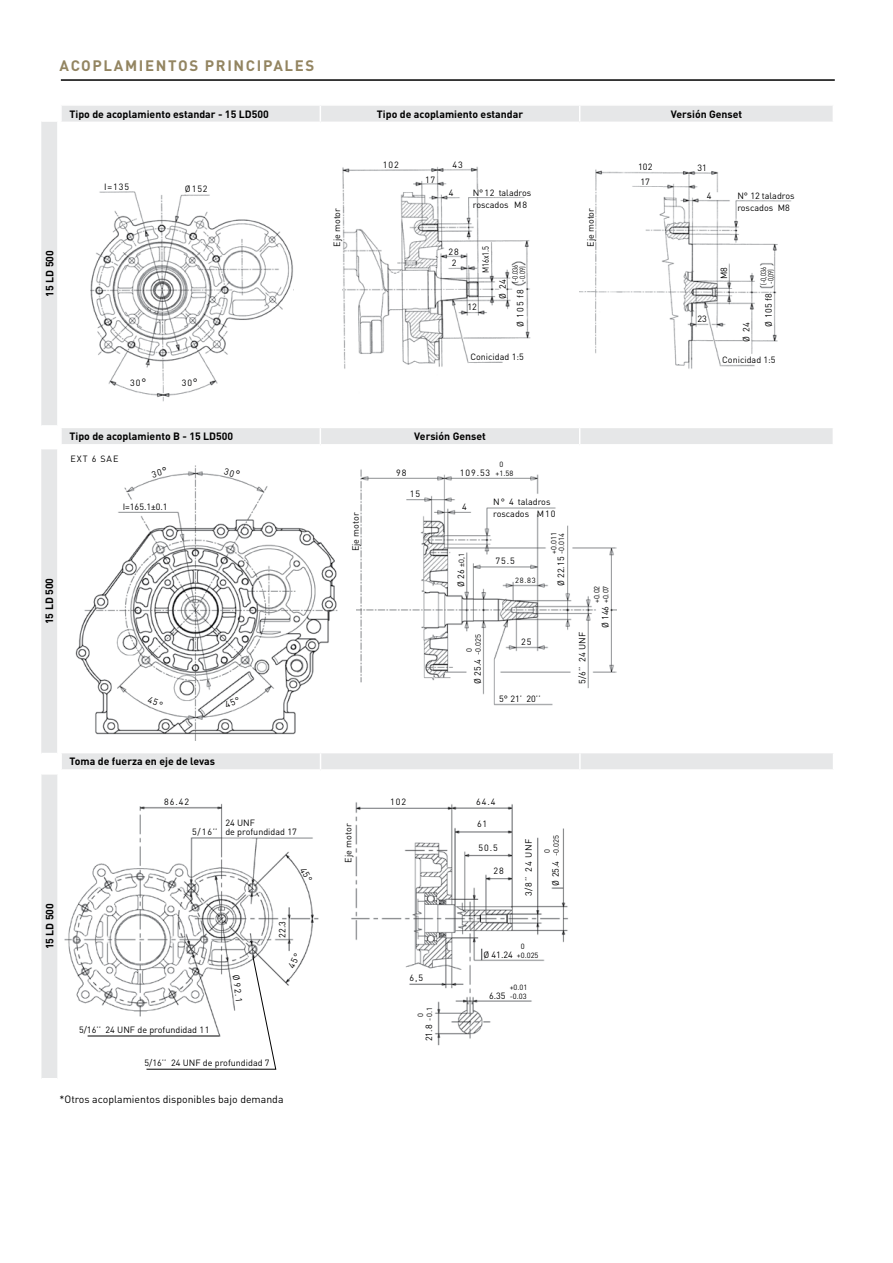
<style>
.page{position:relative;width:893px;height:1263px;background:#fff}
.page>*{position:absolute;margin:0;border:0;box-sizing:border-box;transform-origin:0 0}
.t1{font:700 15px "DIN Pro";letter-spacing:.11em;color:#938561}
.t2{font:700 10.5px "DIN Pro";color:#000}
.t3{font:10.5px "DIN Pro";color:#000}
.t4{font:9px/12px "DIN Pro";color:#000}
.t5{font:9px "DIN Pro";color:#000;scale:.84 1}
.t6{font:7.5px/9px "DIN Pro";color:#000}
.t7{font:7.5px/7.4px "DIN Pro";color:#000;scale:.8 1}
.s1{font-size:10.5px}
.s2{font-size:9px}
</style>
<div class="page">
<img style="left:64px;top:803px;width:255px;height:267px">
<hr style="left:88px;top:1036px;width:131px;height:1px;background:#000">
<svg style="left:146px;top:957px;width:130px;height:113px"></svg>
<img style="left:75px;top:465px;width:263px;height:276px">
<img style="left:356px;top:469px;width:261px;height:237px">
<hr style="left:61px;top:79px;width:774px;height:2px;background:#000">
<img style="left:90px;top:191px;width:204px;height:211px">
<img style="left:342px;top:166px;width:189px;height:203px">
<img style="left:580px;top:169px;width:212px;height:200px">
<div style="left:41px;top:121px;width:18px;height:305px;background:#e6e7e8"></div>
<hr style="left:57px;top:120px;width:3px;height:307px;background:#fff">
<div style="left:41px;top:449px;width:18px;height:304px;background:#e6e7e8"></div>
<hr style="left:57px;top:448px;width:3px;height:306px;background:#fff">
<img style="left:351px;top:802px;width:218px;height:244px">
<div style="left:41px;top:774px;width:18px;height:305px;background:#e6e7e8"></div>
<svg style="left:41px;top:1078px;width:16px;height:1px"></svg>
<hr style="left:57px;top:773px;width:3px;height:306px;background:#fff">
<svg style="left:41px;top:106px;width:792px;height:16px;background:#e7e8e9"></svg>
<svg style="left:41px;top:425px;width:792px;height:19px"></svg>
<svg style="left:41px;top:753px;width:792px;height:22px"></svg>
<hr style="left:60px;top:769px;width:261px;height:3px;background:#fff">
<hr style="left:321px;top:769px;width:259px;height:3px;background:#fff">
<hr style="left:580px;top:769px;width:254px;height:3px;background:#fff">
<svg style="left:151px;top:466px;width:15px;height:12px"></svg>
<svg style="left:147px;top:696px;width:16px;height:10px"></svg>
<svg style="left:224px;top:697px;width:15px;height:11px"></svg>
<svg style="left:224px;top:468px;width:16px;height:9px"></svg>
<svg style="left:288px;top:953px;width:10px;height:16px"></svg>
<svg style="left:300px;top:867px;width:13px;height:14px"></svg>
<h1 class="t1" style="left:60px;top:55px;width:12px">Aco</h1>
<h1 class="t1" style="left:92px;top:55px;width:44px">plamientos</h1>
<h1 class="t1" style="left:205px;top:55px;width:32px">princi</h1>
<h1 class="t1" style="left:263px;top:55px;width:32px">pales</h1>
<p class="t2" style="left:69px;top:107px;width:201px">Tipo de acoplamiento estandar - 15 LD500</p>
<p class="t2" style="left:377px;top:107px;width:148px">Tipo de acoplamiento estandar</p>
<p class="t2" style="left:671px;top:107px;width:73px">Versión Genset</p>
<p class="t2" style="left:42px;top:297px;width:48px;rotate:-90deg">15 LD 500</p>
<p class="t4" style="left:104px;top:180px;width:26px">I=135</p>
<p class="t4" style="left:185px;top:183px;width:24px">Ø152</p>
<p class="t4" style="left:130px;top:377px;width:18px">30<span class="s1">°</span></p>
<p class="t4" style="left:182px;top:377px;width:18px">30<span class="s1">°</span></p>
<p class="t4" style="left:331px;top:247px;width:40px;rotate:-90deg">Eje motor</p>
<p class="t4" style="left:383px;top:158px;width:17px">102</p>
<p class="t4" style="left:453px;top:158px;width:12px">43</p>
<p class="t4" style="left:638px;top:161px;width:16px">102</p>
<p class="t4" style="left:697px;top:162px;width:11px">31</p>
<p class="t4" style="left:641px;top:176px;width:11px">17</p>
<p class="t4" style="left:425px;top:173px;width:12px">17</p>
<p class="t4" style="left:449px;top:186px;width:6px">4</p>
<p class="t4" style="left:448px;top:245px;width:12px;text-align:center">28<br>2</p>
<p class="t4" style="left:473px;top:186px;width:60px">N°12 taladros roscados M8</p>
<p class="t4" style="left:737px;top:189px;width:59px">N° 12 taladros roscados M8</p>
<p class="t4" style="left:707px;top:189px;width:6px">4</p>
<p class="t4" style="left:584px;top:247px;width:40px;rotate:-90deg">Eje motor</p>
<p class="t5" style="left:479px;top:273px;width:34px;rotate:-90deg">M16x1.5</p>
<p class="t7" style="left:511px;top:283px;width:25px;rotate:-90deg">(-0.036 -0.09)</p>
<p class="t7" style="left:759px;top:285px;width:24px;rotate:-90deg">(-0,036 -0,09)</p>
<p class="t4" style="left:717px;top:279px;width:14px;rotate:-90deg">M8</p>
<p class="t4" style="left:496px;top:299px;width:22px;rotate:-90deg">Ø 24</p>
<p class="t4" style="left:514px;top:327px;width:40px;rotate:-90deg">Ø 105 f8</p>
<p class="t4" style="left:762px;top:327px;width:35px;rotate:-90deg">Ø 105 f8</p>
<p class="t4" style="left:467px;top:301px;width:11px">12</p>
<p class="t4" style="left:697px;top:312px;width:11px">23</p>
<p class="t4" style="left:740px;top:342px;width:21px;rotate:-90deg">Ø 24</p>
<p class="t4" style="left:470px;top:350px;width:55px">Conicidad 1:5</p>
<p class="t4" style="left:722px;top:353px;width:55px">Conicidad 1:5</p>
<p class="t2" style="left:42px;top:624px;width:48px;rotate:-90deg">15 LD 500</p>
<p class="t2" style="left:69px;top:429px;width:165px">Tipo de acoplamiento B - 15 LD500</p>
<p class="t2" style="left:414px;top:429px;width:73px">Versión Genset</p>
<p class="t4" style="left:71px;top:453px;width:49px">EXT 6 SAE</p>
<p class="t4" style="left:123px;top:500px;width:46px">I=165.1±0.1</p>
<p class="t4" style="left:349px;top:551px;width:40px;rotate:-90deg">Eje motor</p>
<p class="t4" style="left:396px;top:467px;width:12px">98</p>
<p class="t4" style="left:410px;top:487px;width:12px">15</p>
<p class="t4" style="left:460px;top:466px;width:32px">109.53</p>
<p class="t6" style="left:496px;top:459px;width:19px;text-indent:4px">0 +1.58</p>
<p class="t4" style="left:462px;top:500px;width:6px">4</p>
<p class="t4" style="left:493px;top:495px;width:64px">N° 4 taladros roscados M10</p>
<p class="t6" style="left:456px;top:587px;width:35px;rotate:-90deg"><span class="s2">Ø 26</span> ±0,1</p>
<p class="t4" style="left:496px;top:555px;width:21px">75.5</p>
<p class="t6" style="left:515px;top:575px;width:22px">28.83</p>
<p class="t6" style="left:549px;top:554px;width:23px;line-height:7.8px;rotate:-90deg">+0.011 -0.014</p>
<p class="t4" style="left:555px;top:586px;width:31px;rotate:-90deg">Ø 22.15</p>
<p class="t6" style="left:592px;top:603px;width:19px;rotate:-90deg">+0.02 +0.07</p>
<p class="t4" style="left:599px;top:628px;width:24px;rotate:-90deg">Ø 146</p>
<p class="t6" style="left:464px;top:655px;width:22px;text-indent:4px;rotate:-90deg">0 -0.025</p>
<p class="t4" style="left:471px;top:683px;width:26px;rotate:-90deg">Ø 25.4</p>
<p class="t4" style="left:521px;top:636px;width:12px">25</p>
<p class="t4" style="left:576px;top:684px;width:53px;rotate:-90deg">5/6’’ 24 UNF</p>
<p class="t4" style="left:499px;top:692px;width:43px">5° 21’ 20’’</p>
<p class="t2" style="left:70px;top:754px;width:147px">Toma de fuerza en eje de levas</p>
<p class="t4" style="left:164px;top:795px;width:26px">86.42</p>
<p class="t4" style="left:192px;top:826px;width:27px">5/16’’</p>
<p class="t4" style="left:225px;top:818px;width:73px;line-height:9px">24 UNF<br>de profundidad 17</p>
<p class="t4" style="left:342px;top:862px;width:40px;rotate:-90deg">Eje motor</p>
<p class="t2" style="left:43px;top:949px;width:48px;rotate:-90deg">15 LD 500</p>
<p class="t4" style="left:276px;top:938px;width:19px;rotate:-90deg">22.3</p>
<p class="t4" style="left:79px;top:1023px;width:132px">5/16’’ 24 UNF de profundidad 11</p>
<p class="t4" style="left:242px;top:974px;width:29px;rotate:83deg">Ø 92.1</p>
<p class="t4" style="left:145px;top:1056px;width:127px">5/16’’ 24 UNF de profundidad 7</p>
<p class="t4" style="left:390px;top:795px;width:17px">102</p>
<p class="t4" style="left:476px;top:795px;width:21px">64.4</p>
<p class="t4" style="left:477px;top:818px;width:12px">61</p>
<p class="t4" style="left:479px;top:841px;width:21px">50.5</p>
<p class="t4" style="left:494px;top:865px;width:12px">28</p>
<p class="t4" style="left:549px;top:885px;width:26px;rotate:-90deg">Ø 25.4</p>
<p class="t6" style="left:542px;top:856px;width:22px;text-indent:3px;rotate:-90deg">0 -0.025</p>
<p class="t4" style="left:522px;top:896px;width:59px;rotate:-90deg">3/8’’ 24 UNF</p>
<p class="t4" style="left:409px;top:971px;width:15px">6,5</p>
<p class="t6" style="left:416px;top:1020px;width:15px;text-align:center;rotate:-90deg">0 -0.1</p>
<p class="t4" style="left:423px;top:1041px;width:18px;rotate:-90deg">21.8</p>
<p class="t4" style="left:483px;top:948px;width:31px">Ø 41.24</p>
<p class="t6" style="left:517px;top:941px;width:23px;text-indent:4px">0 +0.025</p>
<p class="t4" style="left:489px;top:989px;width:18px">6.35</p>
<p class="t6" style="left:510px;top:983px;width:19px">+0.01 -0.03</p>
<p class="t3" style="left:60px;top:1092px;width:225px">*Otros acoplamientos disponibles bajo demanda</p>
</div>
